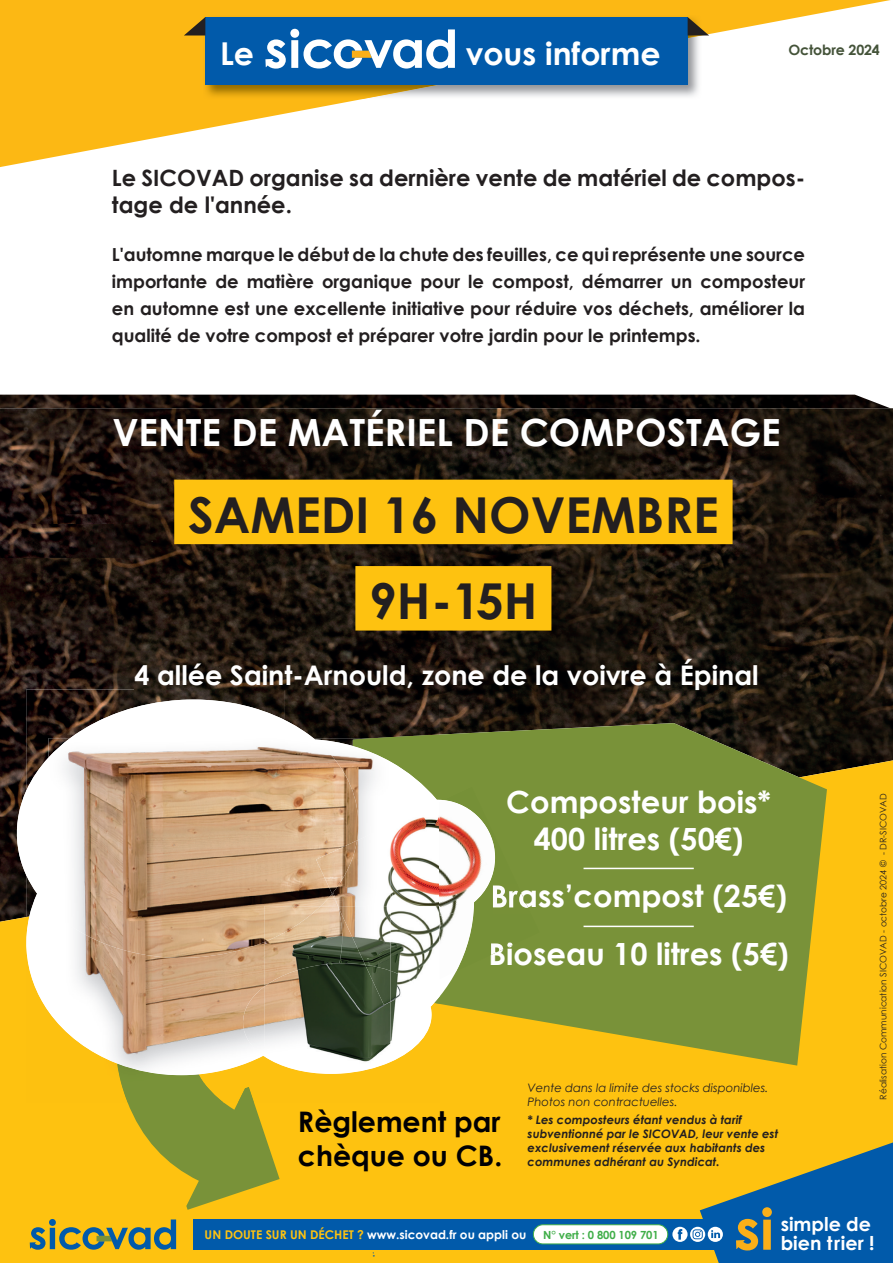
<style>
.page{position:relative;width:893px;height:1263px;background:#fff}
.page>*{position:absolute;margin:0;border:0;box-sizing:border-box;transform-origin:0 0}
.t1{font:56.7px "Century Gothic Sicovad bold";color:#faaf18}
.t2{font:700 49.5px/86.4px "Century Gothic";color:#231f20;text-align:center}
.t3{font:700 37.5px "Century Gothic";color:#fff}
.t4{font:700 31.5px "Century Gothic";color:#fff}
.t5{font:700 30.6px/36.8px "Century Gothic";color:#fff;text-align:center}
.t6{font:700 28.35px/33.9px "Century Gothic";color:#010003}
.t7{font:700 27px "Century Gothic";color:#fff}
.t8{font:700 22.5px/27px "Century Gothic";color:#231f20}
.t9{font:19.05px/18.8px "Century Gothic Sicovad bold";color:#fff}
.t10{font:700 18px/27px "Century Gothic";color:#231f20;text-align:justify}
.t11{font:700 14.25px "Century Gothic";letter-spacing:-.01em;color:#445339}
.t12{font:700 12px "Century Gothic";color:#fff}
.t13{font:italic 700 11.7px/14px "Century Gothic";color:#231f20}
.t14{font:italic 11.7px/14px "Century Gothic";color:#231f20}
.t15{font:700 11.25px "Century Gothic";letter-spacing:-.01em;color:#40ae49}
.t16{font:9px "Century Gothic";color:#231f20}
.s1{color:#fec210}
</style>
<div class="page">
<img style="left:0;top:395px;width:890px;height:13px">
<img style="left:0;top:408px;width:893px;height:352px">
<div style="left:0;top:760px;width:893px;height:503px;background:#fec210"></div>
<svg style="left:439px;top:723px;width:388px;height:342px;background:#859131"></svg>
<hr style="left:583px;top:868px;width:111px;height:1px;background:#fff">
<hr style="left:583px;top:926px;width:111px;height:1px;background:#fff">
<div style="left:174px;top:480px;width:559px;height:64px;background:#fec210"></div>
<div style="left:355px;top:566px;width:196px;height:64px;background:#fec210"></div>
<svg style="left:113px;top:1102px;width:179px;height:108px;background:#b9a925"></svg>
<svg style="left:13px;top:694px;width:13px;height:269px;background:#645232"></svg>
<img style="left:284px;top:690px;width:155px;height:48px">
<img style="left:26px;top:689px;width:258px;height:10px">
<div style="left:26px;top:1011px;width:413px;height:91px;background:#fdc110"></div>
<img style="left:373px;top:735px;width:66px;height:65px">
<img style="left:135px;top:689px;width:304px;height:1px">
<img style="left:121px;top:1082px;width:133px;height:20px">
<img style="left:390px;top:762px;width:47px;height:38px">
<img style="left:26px;top:907px;width:22px;height:104px">
<img style="left:26px;top:699px;width:288px;height:208px">
<img style="left:390px;top:800px;width:49px;height:2px">
<img style="left:359px;top:738px;width:31px;height:1px">
<img style="left:48px;top:1075px;width:342px;height:7px">
<img style="left:117px;top:1075px;width:87px;height:7px">
<img style="left:263px;top:739px;width:127px;height:342px">
<img style="left:48px;top:958px;width:216px;height:117px">
<img style="left:48px;top:738px;width:311px;height:220px">
<div style="left:444px;top:787px;width:96px;height:184px;background:#799239"></div>
<img style="left:495px;top:884px;width:36px;height:30px">
<img style="left:491px;top:942px;width:27px;height:13px">
<img style="left:440px;top:915px;width:34px;height:64px">
<img style="left:439px;top:800px;width:56px;height:115px">
<img style="left:390px;top:802px;width:49px;height:158px">
<img style="left:333px;top:826px;width:57px;height:80px">
<img style="left:332px;top:894px;width:6px;height:12px">
<img style="left:316px;top:840px;width:41px;height:54px">
<img style="left:379px;top:825px;width:11px;height:67px">
<img style="left:390px;top:1077px;width:50px;height:4px">
<svg style="left:241px;top:960px;width:199px;height:117px"></svg>
<img style="left:420px;top:979px;width:19px;height:28px">
<img style="left:390px;top:988px;width:43px;height:74px">
<img style="left:264px;top:906px;width:74px;height:57px">
<img style="left:264px;top:906px;width:57px;height:36px">
<img style="left:264px;top:963px;width:126px;height:111px">
<img style="left:439px;top:915px;width:1px;height:64px">
<img style="left:406px;top:906px;width:33px;height:9px">
<img style="left:390px;top:971px;width:30px;height:31px">
<img style="left:338px;top:906px;width:52px;height:65px">
<img style="left:365px;top:965px;width:25px;height:40px">
<svg style="left:0;top:0;width:891px;height:167px"></svg>
<img style="left:203px;top:15px;width:499px;height:84px">
<div style="left:205px;top:17px;width:483px;height:68px;background:#015aaa"></div>
<svg style="left:265px;top:29px;width:190px;height:40px"></svg>
<svg style="left:688px;top:17px;width:21px;height:19px"></svg>
<svg style="left:184px;top:17px;width:21px;height:19px"></svg>
<div style="left:194px;top:1219px;width:696px;height:31px;background:#015aaa"></div>
<div style="left:533px;top:1225px;width:135px;height:19px;background:#fff;border-radius:10px"></div>
<div style="left:533px;top:1224px;width:135px;height:20px;border:1px solid #40ae49;border-radius:10px"></div>
<svg style="left:30px;top:1219px;width:146px;height:31px;background:#9b994b"></svg>
<svg style="left:672px;top:1141px;width:221px;height:122px"></svg>
<h3 class="t4" style="left:220px;top:30px;width:36px">Le</h3>
<h3 class="t4" style="left:466px;top:30px;width:196px">vous informe</h3>
<p class="t11" style="left:788px;top:39px;width:93px">Octobre 2024</p>
<p class="t8" style="left:112px;top:163px;width:695px">Le SICOVAD organise sa dernière vente de matériel de compos&shy;tage de l'année.</p>
<p class="t10" style="left:112px;top:241px;width:695px">L'automne marque le début de la chute des feuilles, ce qui représente une source importante de matière organique pour le compost, démarrer un composteur en automne est une excellente initiative pour réduire vos déchets, améliorer la qualité de votre compost et préparer votre jardin pour le printemps.</p>
<h3 class="t3" style="left:112px;top:404px;width:670px">VENTE DE MATÉRIEL DE COMPOSTAGE</h3>
<h2 class="t2" style="left:188px;top:469px;width:532px">SAMEDI 16 NOVEMBRE<br>9H-15H</h2>
<h3 class="t7" style="left:134px;top:654px;width:626px">4 allée Saint-Arnould, zone de la voivre à Épinal</h3>
<h3 class="t5" style="left:506px;top:782px;width:266px">Composteur bois*<br>400 litres (50€)</h3>
<h3 class="t5" style="left:488px;top:866px;width:302px;line-height:57.9px;text-align:left">Brass’compost (25€)<br>Bioseau 10 litres (5€)</h3>
<h3 class="t6" style="left:298px;top:1103px;width:206px">Règlement par chèque ou CB.</h3>
<p class="t14" style="left:528px;top:1080px;width:242px">Vente dans la limite des stocks disponibles.<br>Photos non contractuelles.</p>
<p class="t13" style="left:528px;top:1112px;width:252px">* Les composteurs étant vendus à tarif subventionné par le SICOVAD, leur vente est exclusivement réservée aux habitants des communes adhérant au Syndicat.</p>
<p class="t16" style="left:877px;top:1100px;width:308px;rotate:-90deg">Réalisation Communication SICOVAD - octobre 2024 © - DR-SICOVAD</p>
<p class="t12" style="left:205px;top:1225px;width:323px"><span class="s1">UN DOUTE SUR UN DÉCHET ?</span> www.sicovad.fr ou appli ou</p>
<p class="t15" style="left:543px;top:1226px;width:117px">N° vert : 0 800 109 701</p>
<h1 class="t1" style="left:735px;top:1193px;width:40px">ši</h1>
<p class="t9" style="left:781px;top:1214px;width:95px">simple de bien trier !</p>
</div>
